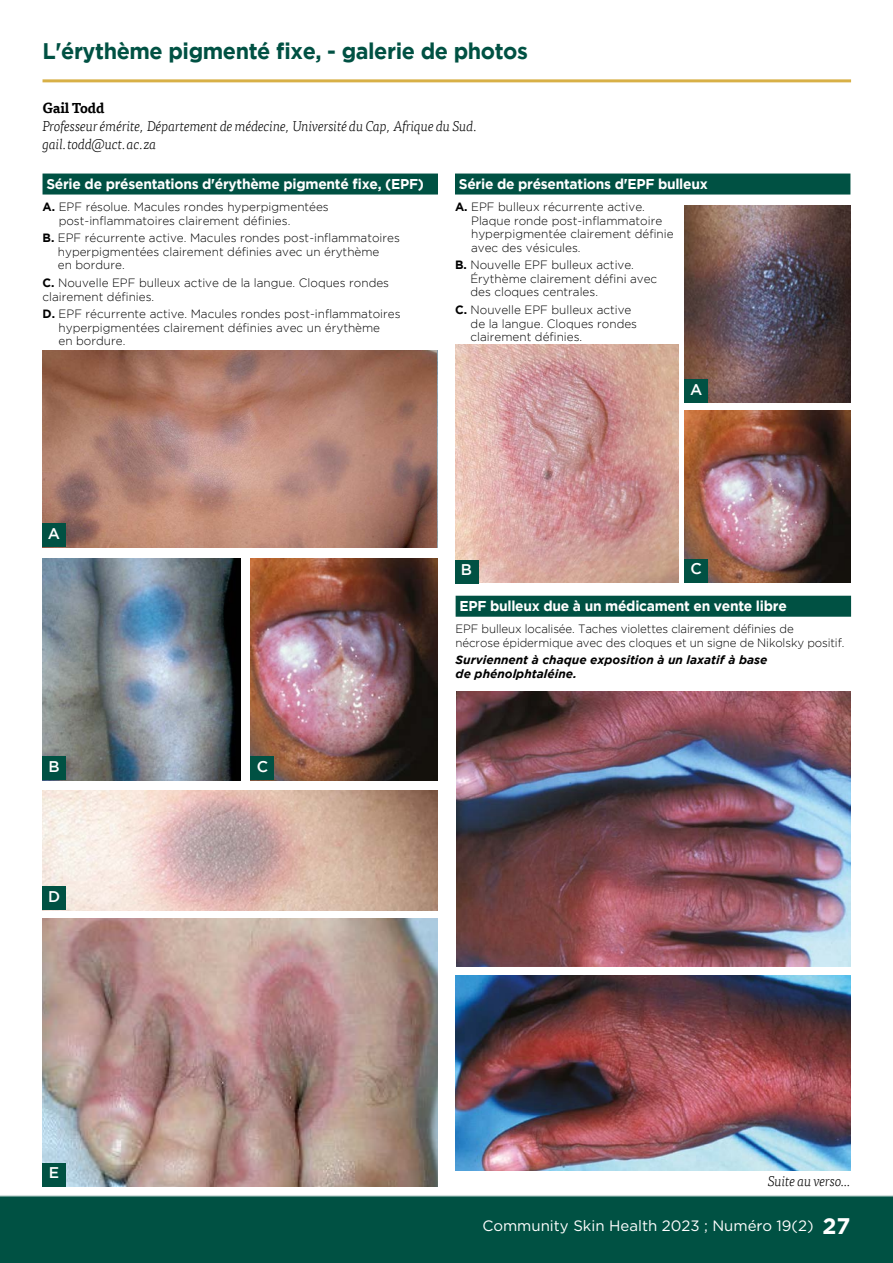
<style>
.page{position:relative;width:893px;height:1263px;background:#fff}
.page>*{position:absolute;margin:0;border:0;box-sizing:border-box;transform-origin:0 0}
.Article_Title{font:700 22.5px "Gotham";letter-spacing:-.02em;color:#005143;scale:.96 1}
.t1{font:500 15.45px "Gotham";color:#fff}
.t2{font:15px "Gotham";color:#fff}
.t3{font:700 14.25px "Gotham";letter-spacing:-.02em;color:#fff}
.Continue__footer{font:italic 300 14.25px "Tisa Offc";letter-spacing:-.02em;color:#000}
.t4{font:700 14.25px "Tisa Offc";letter-spacing:-.02em;color:#000}
.t5{font:300 12px/13.5px "Gotham";color:#000}
.t6{font:300 12px/13.5px "Gotham";color:#000;scale:.96 1}
.t7{font:italic 700 12px/13.5px "Gotham";color:#000}
.s1{font-weight:700}
.s2{font-weight:700;font-size:22.5px}
</style>
<div class="page">
<div style="left:0;top:1195px;width:893px;height:68px;background:#005143"></div>
<div style="left:43px;top:174px;width:395px;height:21px;background:#005143"></div>
<img style="left:43px;top:350px;width:395px;height:197px">
<img style="left:43px;top:918px;width:395px;height:268px">
<img style="left:43px;top:558px;width:197px;height:222px">
<img style="left:251px;top:558px;width:187px;height:222px">
<div style="left:43px;top:524px;width:23px;height:23px;background:#005143"></div>
<div style="left:251px;top:757px;width:23px;height:23px;background:#005143"></div>
<div style="left:43px;top:757px;width:23px;height:23px;background:#005143"></div>
<div style="left:455px;top:174px;width:395px;height:21px;background:#005143"></div>
<img style="left:685px;top:206px;width:165px;height:197px">
<img style="left:455px;top:344px;width:223px;height:238px">
<img style="left:685px;top:411px;width:165px;height:171px">
<div style="left:685px;top:379px;width:23px;height:24px;background:#005143"></div>
<div style="left:455px;top:560px;width:23px;height:23px;background:#005143"></div>
<div style="left:685px;top:559px;width:23px;height:23px;background:#005143"></div>
<hr style="left:43px;top:79px;width:808px;height:3px;background:#d8b046">
<img style="left:43px;top:791px;width:395px;height:119px">
<div style="left:43px;top:1163px;width:23px;height:23px;background:#005143"></div>
<div style="left:43px;top:887px;width:23px;height:23px;background:#005143"></div>
<div style="left:456px;top:596px;width:395px;height:21px;background:#005143"></div>
<img style="left:456px;top:691px;width:394px;height:275px">
<img style="left:456px;top:975px;width:394px;height:195px">
<p class="Article_Title" style="left:43px;top:38px;width:507px">L'érythème pigmenté fixe, - galerie de photos</p>
<p class="t4" style="left:43px;top:99px;width:63px">Gail Todd</p>
<p class="Continue__footer" style="left:43px;top:118px;width:437px">Professeur émérite, Département de médecine, Université du Cap, Afrique du Sud.</p>
<p class="Continue__footer" style="left:43px;top:136px;width:116px">gail.todd@uct.ac.za</p>
<p class="t3" style="left:46px;top:176px;width:379px">Série de présentations d'érythème pigmenté fixe, (EPF)</p>
<p class="t5" style="left:59px;top:200px;width:272px;text-indent:-16px"><span class="s1">A.</span> EPF résolue. Macules rondes hyperpigmentées post-inflammatoires clairement définies.</p>
<p class="t5" style="left:58px;top:231px;width:343px;text-indent:-15px"><span class="s1">B.</span> EPF récurrente active. Macules rondes post-inflammatoires hyperpigmentées clairement définies avec un érythème<br>en bordure.</p>
<p class="t5" style="left:43px;top:276px;width:348px"><span class="s1">C.</span> Nouvelle EPF bulleux active de la langue. Cloques rondes clairement définies.</p>
<p class="t5" style="left:59px;top:307px;width:343px;text-indent:-16px"><span class="s1">D.</span> EPF récurrente active. Macules rondes post-inflammatoires hyperpigmentées clairement définies avec un érythème<br>en bordure.</p>
<p class="t3" style="left:459px;top:176px;width:250px">Série de présentations d'EPF bulleux</p>
<p class="t5" style="left:471px;top:200px;width:204px;text-indent:-16px"><span class="s1">A.</span> EPF bulleux récurrente active.<br>Plaque ronde post-inflammatoire hyperpigmentée clairement définie avec des vésicules.</p>
<p class="t5" style="left:470px;top:258px;width:188px;text-indent:-15px"><span class="s1">B.</span> Nouvelle EPF bulleux active.<br>Érythème clairement défini avec des cloques centrales.</p>
<p class="t5" style="left:471px;top:303px;width:168px;text-indent:-16px"><span class="s1">C.</span> Nouvelle EPF bulleux active de la langue. Cloques rondes clairement définies.</p>
<p class="t1" style="left:690px;top:380px;width:14px">A</p>
<p class="t1" style="left:48px;top:525px;width:14px">A</p>
<p class="t1" style="left:48px;top:758px;width:13px">B</p>
<p class="t1" style="left:257px;top:758px;width:13px">C</p>
<p class="t1" style="left:48px;top:887px;width:14px">D</p>
<p class="t1" style="left:461px;top:561px;width:13px">B</p>
<p class="t1" style="left:690px;top:560px;width:13px">C</p>
<p class="t3" style="left:459px;top:598px;width:329px">EPF bulleux due à un médicament en vente libre</p>
<p class="t6" style="left:456px;top:622px;width:406px">EPF bulleux localisée. Taches violettes clairement définies de<br>nécrose épidermique avec des cloques et un signe de Nikolsky positif.</p>
<p class="t7" style="left:456px;top:653px;width:313px">Surviennent à chaque exposition à un laxatif à base de phénolphtaléine.</p>
<p class="t1" style="left:49px;top:1164px;width:12px">E</p>
<p class="Continue__footer" style="left:768px;top:1173px;width:84px">Suite au verso…</p>
<p class="t2" style="left:482px;top:1216px;width:370px">Community Skin Health 2023 ; Numéro 19(2) <span class="s2">27</span></p>
</div>
